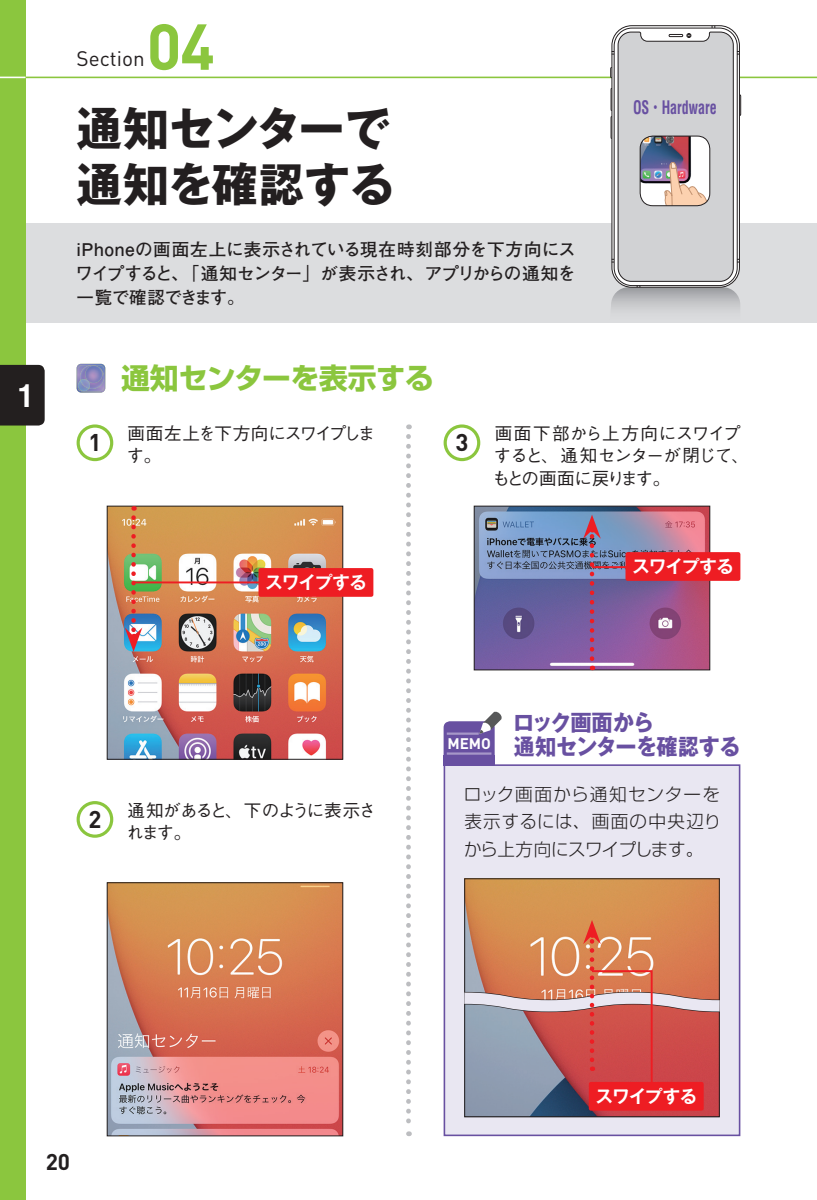
<style>
.page{position:relative;width:817px;height:1200px;background:#fff}
.page>*{position:absolute;margin:0;border:0;box-sizing:border-box;transform-origin:0 0}
.t1{font:700 63.68px "DIN";color:#8bc63e}
.t2{font:700 46.35px/55.8px "Gothic MB101 Pro";letter-spacing:-.025em;color:#231f20}
.t3{font:700 condensed 30.38px "Helvetica";color:#fff}
.t4{font:700 28.8px "Shin Go Pro";color:#8bc63e}
.t5{font:700 23.85px "DIN";color:#231f20}
.t6{font:700 22.5px "DIN";color:#231f20}
.t7{font:700 22.28px/23.8px "Gothic MB101 Pro";letter-spacing:-.035em;color:#6850a1;scale:.95 1}
.t8{font:20.7px "DIN";color:#231f20}
.t9{font:700 condensed 18.22px "Helvetica";color:#6850a1;scale:.77 1}
.t10{font:700 17.55px/23.8px "Futo Go B101 Pro";letter-spacing:-.02em;color:#231f20;text-align:justify}
.t11{font:300 17.55px/27.9px "Shin Go Pro";letter-spacing:.03em;color:#231f20;text-align:justify}
.t12{font:500 17.55px/22.3px "Gothic BBB Pro";letter-spacing:-.045em;color:#231f20}
.t13{font:500 17.55px/22.3px "Gothic BBB Pro";letter-spacing:-.085em;color:#231f20}
.t14{font:700 17.55px "Gothic MB101 Pro De";letter-spacing:-.035em;color:#fff}
.t15{font:500 17.55px/22.3px "Gothic BBB Pro";letter-spacing:-.065em;color:#231f20}
.s1{font-family:"Koz Min Pro";font-weight:400;font-stretch:normal}
</style>
<div class="page">
<div style="left:0;top:223px;width:816px;height:99px;background:#dcdddf"></div>
<hr style="left:0;top:77px;width:816px;height:1px;background:#8bc63e">
<svg style="left:406px;top:436px;width:5px;height:699px"></svg>
<img style="left:109px;top:884px;width:232px;height:249px">
<div style="left:107px;top:882px;width:236px;height:253px;border:1px solid #231f20"></div>
<img style="left:476px;top:507px;width:232px;height:161px">
<div style="left:474px;top:505px;width:236px;height:165px;border:1px solid #231f20"></div>
<img style="left:109px;top:507px;width:232px;height:250px">
<div style="left:107px;top:505px;width:236px;height:254px;border:1px solid #231f20"></div>
<svg style="left:125px;top:517px;width:17px;height:134px;background:#b09577"></svg>
<hr style="left:133px;top:581px;width:134px;height:2px;background:#ee1d23">
<svg style="left:583px;top:514px;width:17px;height:144px;background:#846494"></svg>
<hr style="left:592px;top:566px;width:133px;height:2px;background:#ee1d23">
<svg style="left:77px;top:364px;width:28px;height:28px"></svg>
<div style="left:77px;top:424px;width:36px;height:37px;border:3px solid #8bc63e;border-radius:50%"></div>
<div style="left:258px;top:568px;width:115px;height:28px;background:#ee1d23;border-radius:2px"></div>
<div style="left:77px;top:800px;width:36px;height:37px;border:3px solid #8bc63e;border-radius:50%"></div>
<div style="left:443px;top:424px;width:37px;height:37px;border:3px solid #8bc63e;border-radius:50%"></div>
<div style="left:625px;top:552px;width:115px;height:28px;background:#ee1d23;border-radius:2px"></div>
<div style="left:444px;top:765px;width:295px;height:369px;background:#e9e7f2"></div>
<div style="left:443px;top:764px;width:297px;height:371px;border:2px solid #6850a1"></div>
<div style="left:443px;top:721px;width:51px;height:44px;background:#6850a1;border-radius:6px"></div>
<div style="left:443px;top:755px;width:51px;height:10px;background:#6850a1"></div>
<hr style="left:446px;top:752px;width:45px;height:2px;background:#a697c8">
<hr style="left:446px;top:732px;width:32px;height:2px;background:#a697c8">
<svg style="left:479px;top:711px;width:23px;height:22px"></svg>
<img style="left:466px;top:880px;width:251px;height:39px">
<img style="left:466px;top:1094px;width:251px;height:20px">
<svg style="left:464px;top:919px;width:256px;height:175px;background:#c67d6d"></svg>
<div style="left:588px;top:1081px;width:115px;height:29px;background:#ee1d23;border-radius:2px"></div>
<svg style="left:609px;top:26px;width:132px;height:284px"></svg>
<div style="left:639px;top:136px;width:71px;height:70px;border:1px solid #231f20;border-radius:13px"></div>
<div style="left:0;top:0;width:26px;height:1199px;background:#8bc63e"></div>
<div style="left:0;top:365px;width:45px;height:60px;background:#231f1f"></div>
<svg style="left:0;top:77px;width:26px;height:1px"></svg>
<h3 class="t3" style="left:18px;top:376px;width:17px">1</h3>
<h1 class="t1" style="left:147px;top:5px;width:69px">04</h1>
<p class="t8" style="left:77px;top:45px;width:70px">Section</p>
<h2 class="t2" style="left:77px;top:95px;width:320px">通知センターで通知を確認する</h2>
<p class="t10" style="left:75px;top:235px;width:501px">iPhoneの画面左上に表示されている現在時刻部分を下方向にスワイプすると、「通知センター」が表示され、アプリからの通知を一覧で確認できます。</p>
<h3 class="t4" style="left:121px;top:355px;width:314px">通知センターを表示する</h3>
<p class="t9" style="left:633px;top:96px;width:110px">OS<span class="s1">・</span>Hardware</p>
<h3 class="t5" style="left:88px;top:427px;width:14px">1</h3>
<p class="t15" style="left:126px;top:420px;width:250px">画面左上を下方向にスワイプします。</p>
<p class="t14" style="left:265px;top:567px;width:103px">スワイプする</p>
<h3 class="t5" style="left:455px;top:427px;width:14px">3</h3>
<p class="t12" style="left:492px;top:420px;width:258px">画面下部から上方向にスワイプすると、通知センターが閉じて、もとの画面に戻ります。</p>
<p class="t14" style="left:632px;top:551px;width:103px">スワイプする</p>
<h3 class="t5" style="left:88px;top:803px;width:14px">2</h3>
<p class="t13" style="left:126px;top:796px;width:251px">通知があると、下のように表示されます。</p>
<p class="t7" style="left:447px;top:708px;width:310px;text-indent:66px">ロック画面から<br><sup>MEMO</sup> 通知センターを確認する</p>
<p class="t11" style="left:464px;top:777px;width:259px">ロック画面から通知センターを表示するには、画面の中央辺りから上方向にスワイプします。</p>
<p class="t6" style="left:46px;top:1146px;width:26px">20</p>
<p class="t14" style="left:595px;top:1081px;width:103px">スワイプする</p>
</div>
